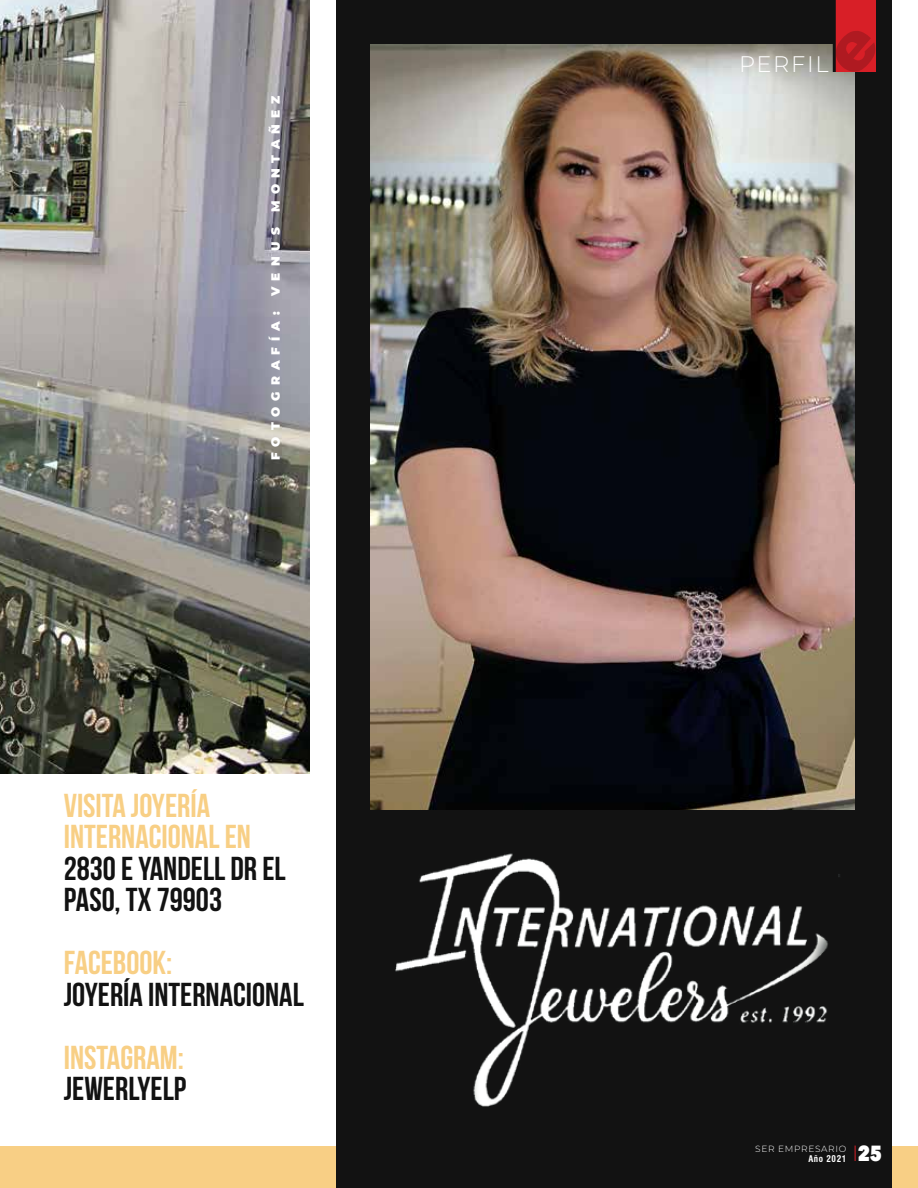
<style>
.page{position:relative;width:918px;height:1188px;background:#fff}
.page>*{position:absolute;margin:0;border:0;box-sizing:border-box;transform-origin:0 0}
.t1{font:700 33px/31.5px "Bebas Neue";color:#121212}
.t2{font:700 33px/31.5px "Bebas Neue";color:#f8cf85}
.t3{font:300 22.5px "Montserrat";letter-spacing:.075em;color:#fff}
.t4{font:800 21.9px "Avenir Next Condensed";color:#fff}
.t5{font:900 12px "Montserrat";letter-spacing:.5em;color:#fff}
.t6{font:300 9px "Montserrat";letter-spacing:.075em;color:#fff}
.t7{font:700 condensed 9px "Swiss 721 BT";letter-spacing:.065em;color:#fff}
</style>
<div class="page">
<div style="left:0;top:1147px;width:918px;height:41px;background:#f8cf85"></div>
<div style="left:336px;top:0;width:556px;height:1188px;background:#121212"></div>
<img style="left:370px;top:44px;width:484px;height:766px">
<img style="left:0;top:0;width:309px;height:773px">
<img style="left:395px;top:853px;width:445px;height:254px">
<div style="left:834px;top:0;width:41px;height:72px;background:#d81f27"></div>
<svg style="left:836px;top:31px;width:40px;height:41px"></svg>
<hr style="left:833px;top:0;width:3px;height:72px;background:#121212">
<svg style="left:855px;top:1146px;width:1px;height:15px"></svg>
<p class="t5" style="left:267px;top:212px;width:118px;rotate:-90deg">MONTAÑEZ</p>
<p class="t5" style="left:267px;top:296px;width:70px;rotate:-90deg">VENUS</p>
<p class="t5" style="left:267px;top:460px;width:150px;rotate:-90deg">FOTOGRAFÍA:</p>
<p class="t2" style="left:64px;top:789px;width:189px">VISITA JOYERÍA<br>INTERNACIONAL EN</p>
<p class="t1" style="left:64px;top:852px;width:223px">2830 E YANDELL DR EL<br>PASO, TX 79903</p>
<p class="t2" style="left:64px;top:947px;width:110px">FACEBOOK:</p>
<p class="t1" style="left:64px;top:978px;width:242px">JOYERÍA INTERNACIONAL</p>
<p class="t2" style="left:64px;top:1041px;width:122px">INSTAGRAM:</p>
<p class="t1" style="left:64px;top:1073px;width:124px">JEWERLYELP</p>
<p class="t3" style="left:739px;top:49px;width:91px">PERFIL</p>
<p class="t6" style="left:755px;top:1143px;width:93px">SER EMPRESARIO</p>
<p class="t7" style="left:808px;top:1153px;width:39px">Año 2021</p>
<p class="t4" style="left:858px;top:1140px;width:26px">25</p>
</div>
